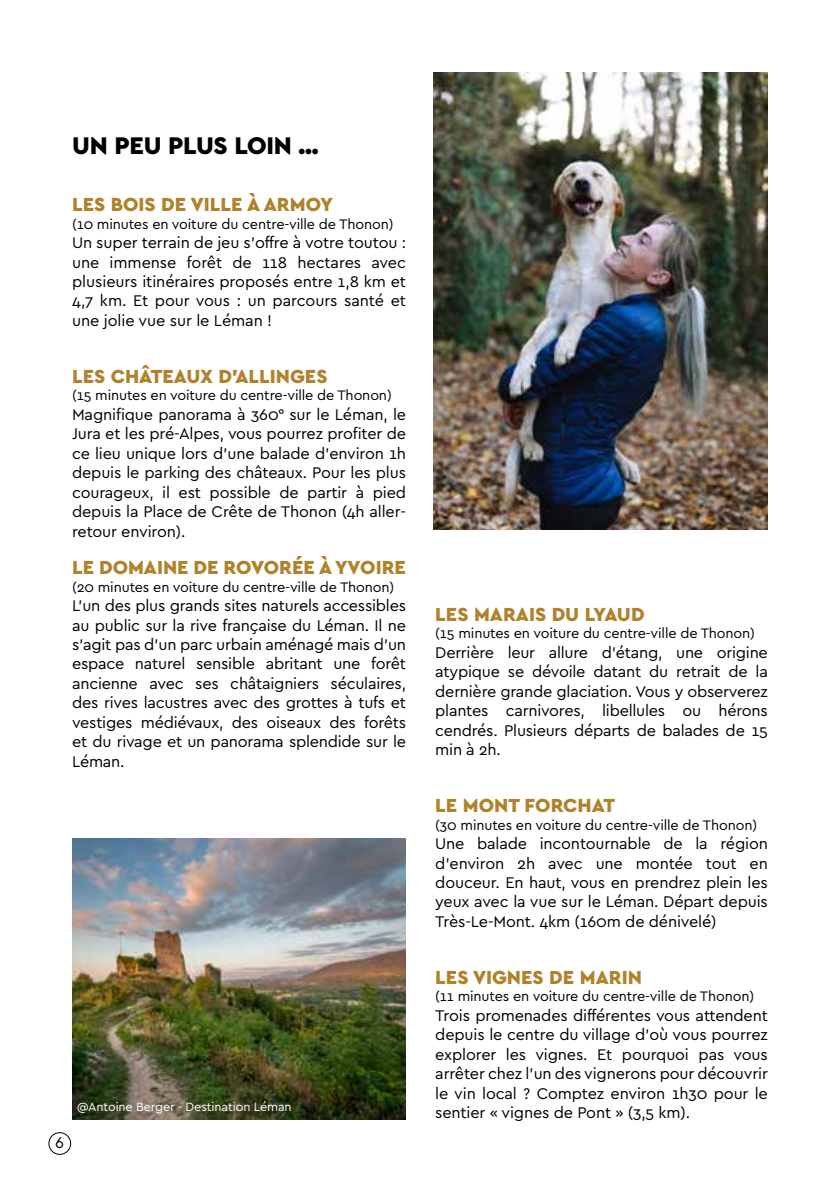
<style>
.page{position:relative;width:840px;height:1191px;background:#fff}
.page>*{position:absolute;margin:0;border:0;box-sizing:border-box;transform-origin:0 0}
.t1{font:900 25.2px "Cera Basic";letter-spacing:-.01em;color:#000}
.t2{font:900 19.8px "Cera Basic";color:#b0822c}
.t3{font:16.2px/19.4px "Cera Basic";letter-spacing:-.01em;color:#000;text-align:justify}
.t4{font:14.4px "Cera Basic";letter-spacing:-.01em;color:#000}
.t5{font:12.6px "Cera Basic";letter-spacing:-.01em;color:#fff}
</style>
<div class="page">
<div style="left:49px;top:1132px;width:22px;height:22px;border:1px solid #000;border-radius:50%"></div>
<img style="left:433px;top:72px;width:334px;height:457px">
<img style="left:72px;top:838px;width:333px;height:281px">
<h1 class="t1" style="left:72px;top:131px;width:248px">UN PEU PLUS LOIN …</h1>
<p class="t2" style="left:72px;top:193px;width:12px">LES</p>
<p class="t2" style="left:111px;top:193px;width:223px">BOIS DE VILLE À ARMOY</p>
<p class="t4" style="left:72px;top:215px;width:323px">(10 minutes en voiture du centre-ville de Thonon)</p>
<p class="t3" style="left:72px;top:233px;width:335px">Un super terrain de jeu s’offre à votre toutou : une immense forêt de 118 hectares avec plusieurs itinéraires proposés entre 1,8 km et 4,7 km. Et pour vous : un parcours santé et une jolie vue sur le Léman !</p>
<p class="t2" style="left:72px;top:365px;width:12px">LES</p>
<p class="t2" style="left:111px;top:365px;width:206px">CHÂTEAUX D’ALLINGES</p>
<p class="t4" style="left:72px;top:387px;width:321px">(15 minutes en voiture du centre-ville de Thonon)</p>
<p class="t3" style="left:72px;top:405px;width:335px">Magnifique panorama à 360° sur le Léman, le Jura et les pré-Alpes, vous pourrez profiter de ce lieu unique lors d’une balade d’environ 1h depuis le parking des châteaux. Pour les plus courageux, il est possible de partir à pied depuis la Place de Crête de Thonon (4h aller&shy;retour environ).</p>
<p class="t2" style="left:72px;top:556px;width:322px">LE DOMAINE DE ROVORÉE À YVOIRE</p>
<p class="t4" style="left:72px;top:578px;width:323px">(20 minutes en voiture du centre-ville de Thonon)</p>
<p class="t3" style="left:72px;top:596px;width:335px">L’un des plus grands sites naturels accessibles au public sur la rive française du Léman. Il ne s’agit pas d’un parc urbain aménagé mais d’un espace naturel sensible abritant une forêt ancienne avec ses châtaigniers séculaires, des rives lacustres avec des grottes à tufs et vestiges médiévaux, des oiseaux des forêts et du rivage et un panorama splendide sur le Léman.</p>
<p class="t2" style="left:435px;top:603px;width:12px">LES</p>
<p class="t2" style="left:473px;top:603px;width:30px">MARA</p>
<p class="t2" style="left:528px;top:603px;width:115px">IS DU LYAUD</p>
<p class="t4" style="left:435px;top:625px;width:321px">(15 minutes en voiture du centre-ville de Thonon)</p>
<p class="t3" style="left:435px;top:642px;width:334px">Derrière leur allure d’étang, une origine atypique se dévoile datant du retrait de la dernière grande glaciation. Vous y observerez plantes carnivores, libellules ou hérons cendrés. Plusieurs départs de balades de 15 min à 2h.</p>
<p class="t2" style="left:435px;top:794px;width:43px">LE MON</p>
<p class="t2" style="left:508px;top:794px;width:108px">T FORCHAT</p>
<p class="t4" style="left:435px;top:816px;width:323px">(30 minutes en voiture du centre-ville de Thonon)</p>
<p class="t3" style="left:435px;top:834px;width:334px">Une balade incontournable de la région d’environ 2h avec une montée tout en douceur. En haut, vous en prendrez plein les yeux avec la vue sur le Léman. Départ depuis Très-Le-Mont. 4km (160m de dénivelé)</p>
<p class="t3" style="left:55px;top:1133px;width:10px">6</p>
<p class="t5" style="left:77px;top:1099px;width:216px">@Antoine Berger - Destination Léman</p>
<p class="t2" style="left:435px;top:966px;width:12px">LES</p>
<p class="t2" style="left:472px;top:966px;width:47px">VIGNES</p>
<p class="t2" style="left:549px;top:966px;width:46px">DE MAR</p>
<p class="t2" style="left:621px;top:966px;width:19px">IN</p>
<p class="t4" style="left:435px;top:988px;width:320px">(11 minutes en voiture du centre-ville de Thonon)</p>
<p class="t3" style="left:435px;top:1005px;width:334px">Trois promenades différentes vous attendent depuis le centre du village d’où vous pourrez explorer les vignes. Et pourquoi pas vous arrêter chez l’un des vignerons pour découvrir le vin local ? Comptez environ 1h30 pour le sentier « vignes de Pont » (3,5 km).</p>
</div>
